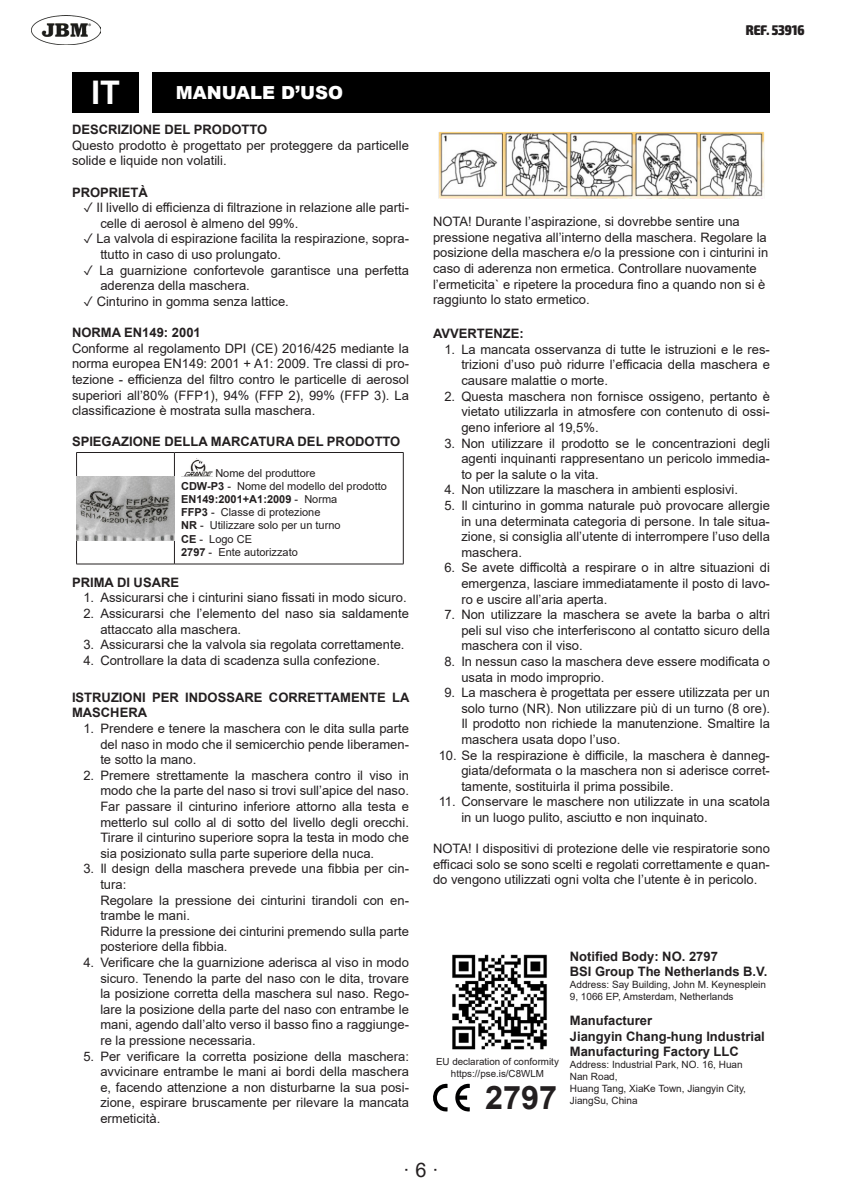
<style>
.page{position:relative;width:842px;height:1191px;background:#fff}
.page>*{position:absolute;margin:0;border:0;box-sizing:border-box;transform-origin:0 0}
.t1{font:700 32.6px "Arial";color:#fff}
.Estilo_de_párrafo_3{font:700 32.4px "Arial";color:#231f20}
.t2{font:20px "Arial";color:#231f20}
.t3{font:900 18px "Arial";color:#fff}
.t4{font:900 condensed 14px "Exo 2";color:#231f20}
.Estilo_de_párrafo_3-2{font:13px/15.6px "Arial";color:#231f20;text-align:justify}
.Estilo_de_párrafo_3-3{font:700 13px/15.6px "Arial";color:#231f20}
.Paràgraf{font:11px "Arial";color:#231f20}
.Paràgraf-2{font:700 11px "Arial";color:#231f20}
.Estilo_de_párrafo_3-4{font:10px/12px "Arial";color:#231f20}
.Estilo_de_párrafo_3-5{font:9.8px "Arial";color:#231f20}
.s1{font-weight:700}
.s2{font-weight:400}
</style>
<div class="page">
<img style="left:32px;top:16px;width:69px;height:28px">
<div style="left:72px;top:72px;width:67px;height:41px;background:#000"></div>
<div style="left:153px;top:72px;width:617px;height:41px;background:#000"></div>
<img style="left:438px;top:132px;width:327px;height:67px">
<hr style="left:76px;top:452px;width:98px;height:1px;background:#231f20">
<hr style="left:76px;top:453px;width:1px;height:111px;background:#231f20">
<hr style="left:174px;top:452px;width:229px;height:1px;background:#231f20">
<hr style="left:174px;top:453px;width:1px;height:111px;background:#231f20">
<hr style="left:403px;top:453px;width:1px;height:111px;background:#231f20">
<hr style="left:76px;top:563px;width:98px;height:1px;background:#231f20">
<hr style="left:174px;top:563px;width:229px;height:1px;background:#231f20">
<img style="left:77px;top:477px;width:97px;height:64px">
<img style="left:181px;top:459px;width:32px;height:18px">
<svg style="left:433px;top:1083px;width:37px;height:28px"></svg>
<img style="left:452px;top:954px;width:95px;height:96px">
<p class="t1" style="left:91px;top:69px;width:30px">IT</p>
<p class="t3" style="left:176px;top:80px;width:169px">MANUALE D’USO</p>
<p class="Estilo_de_párrafo_3-3" style="left:72px;top:122px;width:197px">DESCRIZIONE DEL PRODOTTO</p>
<p class="Estilo_de_párrafo_3-2" style="left:72px;top:137px;width:338px">Questo prodotto è progettato per proteggere da particelle solide e liquide non volatili.</p>
<p class="Estilo_de_párrafo_3-3" style="left:72px;top:184px;width:77px">PROPRIETÀ</p>
<p class="Estilo_de_párrafo_3-2" style="left:100px;top:200px;width:310px;text-indent:-17px">✓ Il livello di efficienza di filtrazione in relazione alle parti&shy;celle di aerosol è almeno del 99%.</p>
<p class="Estilo_de_párrafo_3-2" style="left:100px;top:231px;width:310px;text-indent:-17px">✓ La valvola di espirazione facilita la respirazione, sopra&shy;ttutto in caso di uso prolungato.</p>
<p class="Estilo_de_párrafo_3-2" style="left:100px;top:262px;width:310px;text-indent:-17px">✓ La guarnizione confortevole garantisce una perfetta aderenza della maschera.</p>
<p class="Estilo_de_párrafo_3-2" style="left:83px;top:293px;width:207px">✓ Cinturino in gomma senza lattice.</p>
<p class="Estilo_de_párrafo_3-3" style="left:72px;top:325px;width:130px">NORMA EN149: 2001</p>
<p class="Estilo_de_párrafo_3-2" style="left:72px;top:340px;width:338px">Conforme al regolamento DPI (CE) 2016/425 mediante la norma europea EN149: 2001 + A1: 2009. Tre classi di pro&shy;tezione - efficienza del filtro contro le particelle di aerosol superiori all’80% (FFP1), 94% (FFP 2), 99% (FFP 3). La classificazione è mostrata sulla maschera.</p>
<p class="Estilo_de_párrafo_3-3" style="left:72px;top:434px;width:330px">SPIEGAZIONE DELLA MARCATURA DEL PRODOTTO</p>
<p class="Paràgraf" style="left:215px;top:465px;width:102px">Nome del produttore</p>
<p class="Paràgraf" style="left:181px;top:478px;width:207px"><span class="s1">CDW-P3</span> - Nome del modello del prodotto</p>
<p class="Paràgraf-2" style="left:181px;top:491px;width:158px">EN149:2001+A1:2009 <span class="s2">- Norma</span></p>
<p class="Paràgraf" style="left:181px;top:505px;width:141px"><span class="s1">FFP3</span> - Classe di protezione</p>
<p class="Paràgraf" style="left:181px;top:518px;width:161px"><span class="s1">NR</span> - Utilizzare solo per un turno</p>
<p class="Paràgraf" style="left:181px;top:531px;width:72px"><span class="s1">CE</span> - Logo CE</p>
<p class="Paràgraf" style="left:181px;top:544px;width:118px"><span class="s1">2797</span> - Ente autorizzato</p>
<p class="Estilo_de_párrafo_3-3" style="left:72px;top:574px;width:109px">PRIMA DI USARE</p>
<p class="Estilo_de_párrafo_3-2" style="left:83px;top:590px;width:325px">1. Assicurarsi che i cinturini siano fissati in modo sicuro.</p>
<p class="Estilo_de_párrafo_3-2" style="left:100px;top:605px;width:310px;text-indent:-17px">2. Assicurarsi che l’elemento del naso sia saldamente attaccato alla maschera.</p>
<p class="Estilo_de_párrafo_3-2" style="left:83px;top:637px;width:323px">3. Assicurarsi che la valvola sia regolata correttamente.</p>
<p class="Estilo_de_párrafo_3-2" style="left:83px;top:652px;width:298px">4. Controllare la data di scadenza sulla confezione.</p>
<p class="Estilo_de_párrafo_3-3" style="left:72px;top:689px;width:339px">ISTRUZIONI PER INDOSSARE CORRETTAMENTE LA<br>MASCHERA</p>
<p class="Estilo_de_párrafo_3-2" style="left:100px;top:720px;width:310px;text-indent:-17px">1. Prendere e tenere la maschera con le dita sulla parte del naso in modo che il semicerchio pende liberamen&shy;te sotto la mano.</p>
<p class="Estilo_de_párrafo_3-2" style="left:100px;top:767px;width:310px;text-indent:-17px">2. Premere strettamente la maschera contro il viso in modo che la parte del naso si trovi sull’apice del naso.<br>Far passare il cinturino inferiore attorno alla testa e metterlo sul collo al di sotto del livello degli orecchi.<br>Tirare il cinturino superiore sopra la testa in modo che sia posizionato sulla parte superiore della nuca.</p>
<p class="Estilo_de_párrafo_3-2" style="left:100px;top:861px;width:310px;text-indent:-17px">3. Il design della maschera prevede una fibbia per cin&shy;tura:</p>
<p class="Estilo_de_párrafo_3-2" style="left:100px;top:892px;width:310px">Regolare la pressione dei cinturini tirandoli con en&shy;trambe le mani.</p>
<p class="Estilo_de_párrafo_3-2" style="left:100px;top:923px;width:310px">Ridurre la pressione dei cinturini premendo sulla parte posteriore della fibbia.</p>
<p class="Estilo_de_párrafo_3-2" style="left:100px;top:954px;width:310px;text-indent:-17px">4. Verificare che la guarnizione aderisca al viso in modo sicuro. Tenendo la parte del naso con le dita, trovare la posizione corretta della maschera sul naso. Rego&shy;lare la posizione della parte del naso con entrambe le mani, agendo dall’alto verso il basso fino a raggiunge&shy;re la pressione necessaria.</p>
<p class="Estilo_de_párrafo_3-2" style="left:100px;top:1048px;width:310px;text-indent:-17px">5. Per verificare la corretta posizione della maschera: avvicinare entrambe le mani ai bordi della maschera e, facendo attenzione a non disturbarne la sua posi&shy;zione, espirare bruscamente per rilevare la mancata ermeticità.</p>
<p class="t4" style="left:746px;top:21px;width:60px">REF. 53916</p>
<p class="Estilo_de_párrafo_3-2" style="left:433px;top:214px;width:337px;text-align:left">NOTA! Durante l’aspirazione, si dovrebbe sentire una pressione negativa all’interno della maschera. Regolare la posizione della maschera e/o la pressione con i cinturini in caso di aderenza non ermetica. Controllare nuovamente l’ermeticita` e ripetere la procedura fino a quando non si è raggiunto lo stato ermetico.</p>
<p class="Estilo_de_párrafo_3-3" style="left:433px;top:326px;width:92px">AVVERTENZE:</p>
<p class="Estilo_de_párrafo_3-2" style="left:461px;top:341px;width:310px;text-indent:-17px">1. La mancata osservanza di tutte le istruzioni e le res&shy;trizioni d’uso può ridurre l’efficacia della maschera e causare malattie o morte.</p>
<p class="Estilo_de_párrafo_3-2" style="left:461px;top:388px;width:310px;text-indent:-17px">2. Questa maschera non fornisce ossigeno, pertanto è vietato utilizzarla in atmosfere con contenuto di ossi&shy;geno inferiore al 19,5%.</p>
<p class="Estilo_de_párrafo_3-2" style="left:461px;top:435px;width:310px;text-indent:-17px">3. Non utilizzare il prodotto se le concentrazioni degli agenti inquinanti rappresentano un pericolo immedia&shy;to per la salute o la vita.</p>
<p class="Estilo_de_párrafo_3-2" style="left:444px;top:482px;width:295px">4. Non utilizzare la maschera in ambienti esplosivi.</p>
<p class="Estilo_de_párrafo_3-2" style="left:461px;top:497px;width:310px;text-indent:-17px">5. Il cinturino in gomma naturale può provocare allergie in una determinata categoria di persone. In tale situa&shy;zione, si consiglia all’utente di interrompere l’uso della maschera.</p>
<p class="Estilo_de_párrafo_3-2" style="left:461px;top:560px;width:310px;text-indent:-17px">6. Se avete difficoltà a respirare o in altre situazioni di emergenza, lasciare immediatamente il posto di lavo&shy;ro e uscire all’aria aperta.</p>
<p class="Estilo_de_párrafo_3-2" style="left:461px;top:606px;width:310px;text-indent:-17px">7. Non utilizzare la maschera se avete la barba o altri peli sul viso che interferiscono al contatto sicuro della maschera con il viso.</p>
<p class="Estilo_de_párrafo_3-2" style="left:461px;top:653px;width:310px;text-indent:-17px">8. In nessun caso la maschera deve essere modificata o usata in modo improprio.</p>
<p class="Estilo_de_párrafo_3-2" style="left:461px;top:684px;width:310px;text-indent:-17px">9. La maschera è progettata per essere utilizzata per un solo turno (NR). Non utilizzare più di un turno (8 ore).<br>Il prodotto non richiede la manutenzione. Smaltire la maschera usata dopo l’uso.</p>
<p class="Estilo_de_párrafo_3-2" style="left:461px;top:747px;width:310px;text-indent:-23px">10. Se la respirazione è difficile, la maschera è danneg&shy;giata/deformata o la maschera non si aderisce corret&shy;tamente, sostituirla il prima possibile.</p>
<p class="Estilo_de_párrafo_3-2" style="left:461px;top:794px;width:310px;text-indent:-23px">11. Conservare le maschere non utilizzate in una scatola in un luogo pulito, asciutto e non inquinato.</p>
<p class="Estilo_de_párrafo_3-2" style="left:433px;top:840px;width:338px">NOTA! I dispositivi di protezione delle vie respiratorie sono efficaci solo se sono scelti e regolati correttamente e quan&shy;do vengono utilizzati ogni volta che l’utente è in pericolo.</p>
<p class="Estilo_de_párrafo_3-3" style="left:570px;top:948px;width:150px">Notified Body: NO. 2797</p>
<p class="Estilo_de_párrafo_3-3" style="left:570px;top:964px;width:199px">BSI Group The Netherlands B.V.</p>
<p class="Estilo_de_párrafo_3-4" style="left:570px;top:979px;width:198px">Address: Say Building, John M. Keynesplein</p>
<p class="Estilo_de_párrafo_3-4" style="left:570px;top:991px;width:165px">9, 1066 EP, Amsterdam, Netherlands</p>
<p class="Estilo_de_párrafo_3-3" style="left:570px;top:1012px;width:84px">Manufacturer</p>
<p class="Estilo_de_párrafo_3-3" style="left:570px;top:1028px;width:197px">Jiangyin Chang-hung Industrial</p>
<p class="Estilo_de_párrafo_3-3" style="left:570px;top:1044px;width:171px">Manufacturing Factory LLC</p>
<p class="Estilo_de_párrafo_3-4" style="left:570px;top:1058px;width:174px">Address: Industrial Park, NO. 16, Huan<br>Nan Road,</p>
<p class="Estilo_de_párrafo_3-4" style="left:570px;top:1082px;width:178px">Huang Tang, XiaKe Town, Jiangyin City,</p>
<p class="Estilo_de_párrafo_3-5" style="left:436px;top:1054px;width:124px">EU declaration of conformity</p>
<p class="Estilo_de_párrafo_3-5" style="left:451px;top:1066px;width:95px">https://pse.is/C8WLM</p>
<p class="Estilo_de_párrafo_3" style="left:485px;top:1075px;width:74px">2797</p>
<p class="Estilo_de_párrafo_3-4" style="left:570px;top:1094px;width:69px">JiangSu, China</p>
<h3 class="t2" style="left:403px;top:1156px;width:37px">· 6 ·</h3>
</div>
